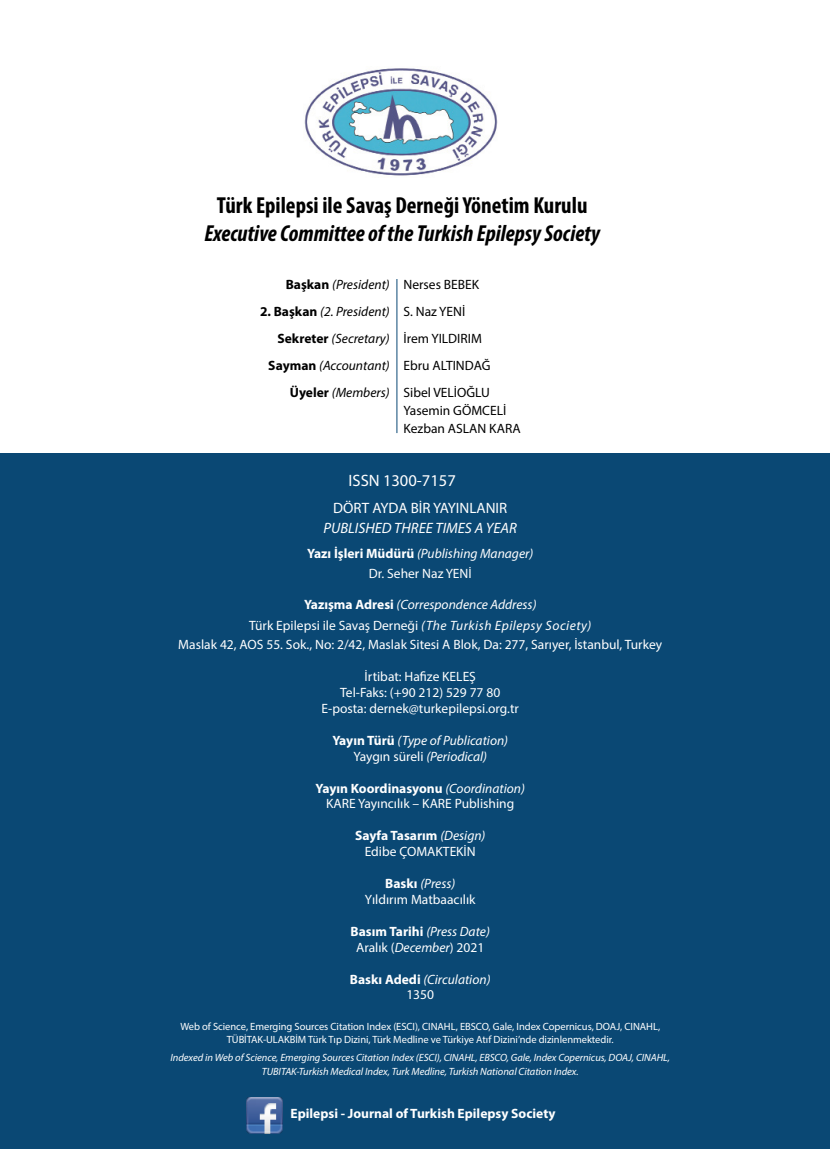
<style>
.page{position:relative;width:830px;height:1149px;background:#fff}
.page>*{position:absolute;margin:0;border:0;box-sizing:border-box;transform-origin:0 0}
.t1{font:italic 700 condensed 23.25px "Myriad Pro";color:#000}
.t2{font:700 condensed 23.25px "Myriad Pro";color:#000}
.t3{font:16.5px "Myriad Pro";color:#fff}
.t4{font:italic 15px "Myriad Pro";color:#fff}
.t5{font:15px "Myriad Pro";color:#fff}
.t6{font:13.5px/15.8px "Myriad Pro";color:#fff;text-align:center}
.t7{font:italic 13.5px/15.8px "Myriad Pro";color:#fff;text-align:center}
.t8{font:italic 13.5px/27px "Myriad Pro";color:#000;text-align:right}
.t9{font:13.5px/27px "Myriad Pro";color:#000}
.t10{font:700 13.5px "Myriad Pro";color:#fff}
.t11{font:10.5px/13.5px "Myriad Pro";letter-spacing:-.005em;color:#fff;text-align:center}
.t12{font:italic 10.5px/13.5px "Myriad Pro";letter-spacing:-.005em;color:#fff;text-align:center}
.s1{font-weight:700;font-style:normal}
.s2{font-style:normal}
.s3{font-weight:700}
.s4{font-style:italic}
</style>
<div class="page">
<div style="left:0;top:453px;width:829px;height:695px;background:#0a4874"></div>
<img style="left:304px;top:68px;width:194px;height:108px">
<img style="left:247px;top:1097px;width:36px;height:35px">
<hr style="left:396px;top:279px;width:1px;height:154px;background:#0a4874">
<h1 class="t2" style="left:217px;top:191px;width:372px">Türk Epilepsi ile Savaş Derneği Yönetim Kurulu</h1>
<h1 class="t1" style="left:204px;top:219px;width:397px">Executive Committee of the Turkish Epilepsy Society</h1>
<p class="t8" style="left:285px;top:271px;width:105px"><span class="s1">Başkan</span> (President)</p>
<p class="t8" style="left:260px;top:298px;width:131px"><span class="s1">2. Başkan</span> (2. President)<br><span class="s1">Sekreter</span> (Secretary)<br><span class="s1">Sayman</span> (Accountant)<br><span class="s1">Üyeler</span> (Members)</p>
<p class="t9" style="left:403px;top:271px;width:88px">Nerses BEBEK<br>S. Naz YENİ<br>İrem YILDIRIM<br>Ebru ALTINDAĞ<br>Sibel VELİOĞLU</p>
<p class="t9" style="left:403px;top:401px;width:119px;line-height:18px">Yasemin GÖMCELİ<br>Kezban ASLAN KARA</p>
<p class="t3" style="left:348px;top:470px;width:109px">ISSN 1300-7157</p>
<p class="t5" style="left:333px;top:499px;width:175px">DÖRT AYDA BİR YAYINLANIR</p>
<p class="t4" style="left:323px;top:518px;width:195px">PUBLISHED THREE TIMES A YEAR</p>
<p class="t7" style="left:307px;top:543px;width:227px;line-height:19.8px"><span class="s1">Yazı İşleri Müdürü</span> (Publishing Manager)<br><span class="s2">Dr. Seher Naz YENİ</span></p>
<p class="t7" style="left:249px;top:594px;width:344px;line-height:20.7px"><span class="s1">Yazışma Adresi</span> (Correspondence Address)<br><span class="s2">Türk Epilepsi ile Savaş Derneği</span> (The Turkish Epilepsy Society)</p>
<p class="t6" style="left:178px;top:636px;width:485px">Maslak 42, AOS 55. Sok., No: 2/42, Maslak Sitesi A Blok, Da: 277, Sarıyer, İstanbul, Turkey</p>
<p class="t6" style="left:321px;top:668px;width:199px">İrtibat: Hafize KELEŞ<br>Tel-Faks: (+90 212) 529 77 80<br>E-posta: dernek@turkepilepsi.org.tr</p>
<p class="t7" style="left:332px;top:732px;width:177px"><span class="s1">Yayın Türü</span> (Type of Publication)<br><span class="s2">Yaygın süreli</span> (Periodical)</p>
<p class="t6" style="left:315px;top:779px;width:211px"><span class="s3">Yayın Koordinasyonu</span> <span class="s4">(Coordination)<br></span>KARE Yayıncılık – KARE Publishing</p>
<p class="t6" style="left:355px;top:827px;width:132px"><span class="s3">Sayfa Tasarım</span> <span class="s4">(Design)<br></span>Edibe ÇOMAKTEKİN</p>
<p class="t6" style="left:365px;top:875px;width:112px"><span class="s3">Baskı</span> <span class="s4">(Press)<br></span>Yıldırım Matbaacılık</p>
<p class="t7" style="left:350px;top:923px;width:141px"><span class="s1">Basım Tarihi</span> (Press Date)<br><span class="s2">Aralık (</span>December<span class="s2">) 2021</span></p>
<p class="t7" style="left:350px;top:970px;width:142px"><span class="s1">Baskı Adedi</span> (Circulation)<br><span class="s2">1350</span></p>
<p class="t11" style="left:180px;top:1019px;width:481px">Web of Science, Emerging Sources Citation Index (ESCI), CINAHL, EBSCO, Gale, Index Copernicus, DOAJ, CINAHL,<br>TÜBİTAK-ULAKBİM Türk Tıp Dizini, Türk Medline ve Türkiye Atıf Dizini’nde dizinlenmektedir.</p>
<p class="t12" style="left:170px;top:1050px;width:501px">Indexed in Web of Science, Emerging Sources Citation Index (ESCI), CINAHL, EBSCO, Gale, Index Copernicus, DOAJ, CINAHL,<br>TUBITAK-Turkish Medical Index, Turk Medline, Turkish National Citation Index.</p>
<p class="t10" style="left:290px;top:1104px;width:266px">Epilepsi - Journal of Turkish Epilepsy Society</p>
</div>
